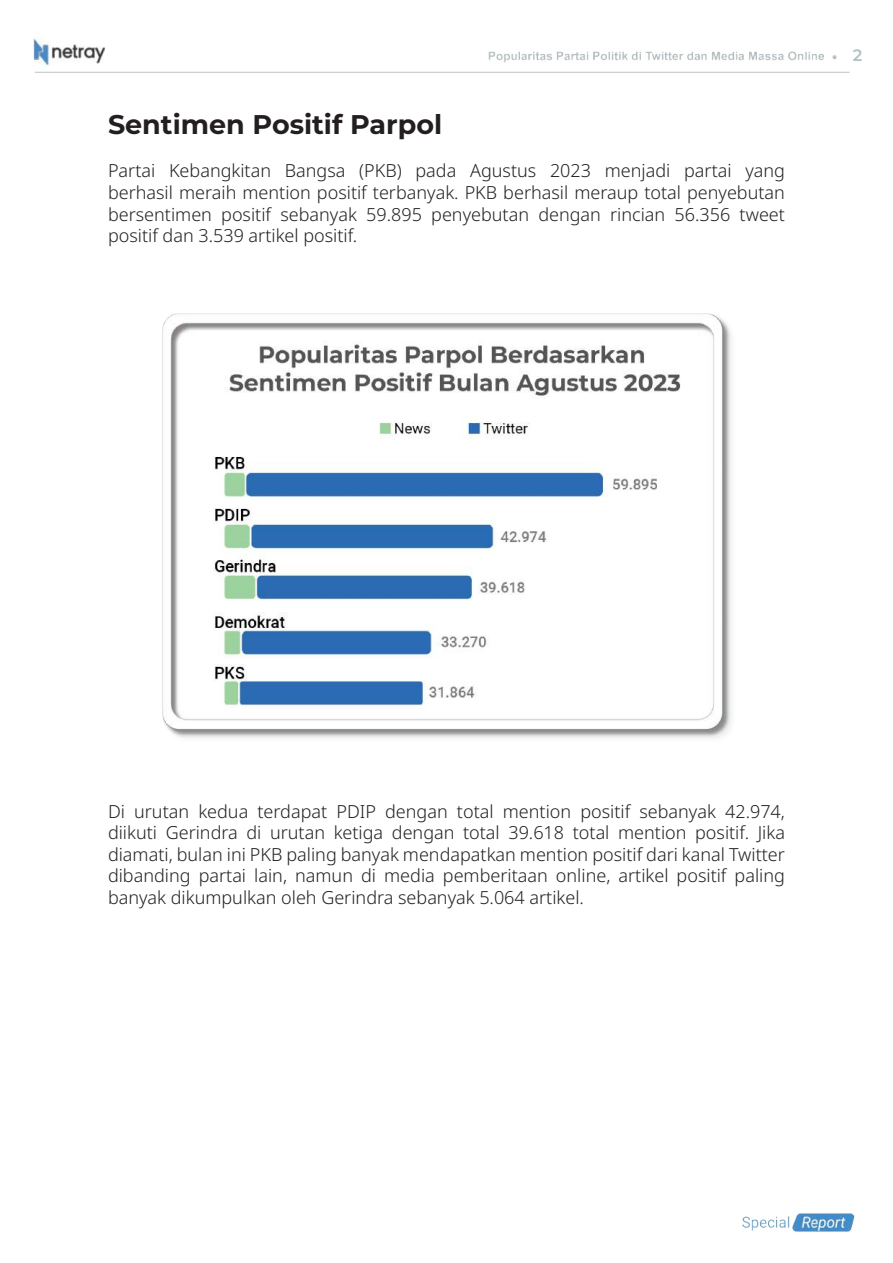
<style>
.page{position:relative;width:893px;height:1263px;background:#fff}
.page>*{position:absolute;margin:0;border:0;box-sizing:border-box;transform-origin:0 0}
.t1{font:700 27px "Montserrat";color:#231f20}
.t2{font:300 18px/21.6px "Noto Sans";color:#231f20;text-align:justify}
.t3{font:600 16.5px "Montserrat";color:#b3c0c4}
</style>
<div class="page">
<img style="left:33px;top:37px;width:822px;height:1195px">
<div style="left:161px;top:313px;width:577px;height:431px;background:#fcfcfc"></div>
<img style="left:161px;top:312px;width:571px;height:426px">
<h1 class="t1" style="left:108px;top:107px;width:336px">Sentimen Positif Parpol</h1>
<p class="t2" style="left:108px;top:160px;width:678px">Partai Kebangkitan Bangsa (PKB) pada Agustus 2023 menjadi partai yang berhasil meraih mention positif terbanyak. PKB berhasil meraup total penyebutan bersentimen positif sebanyak 59.895 penyebutan dengan rincian 56.356 tweet positif dan 3.539 artikel positif.</p>
<p class="t3" style="left:853px;top:45px;width:11px">2</p>
<p class="t2" style="left:108px;top:800px;width:678px">Di urutan kedua terdapat PDIP dengan total mention positif sebanyak 42.974, diikuti Gerindra di urutan ketiga dengan total 39.618 total mention positif. Jika diamati, bulan ini PKB paling banyak mendapatkan mention positif dari kanal Twitter dibanding partai lain, namun di media pemberitaan online, artikel positif paling banyak dikumpulkan oleh Gerindra sebanyak 5.064 artikel.</p>
</div>
